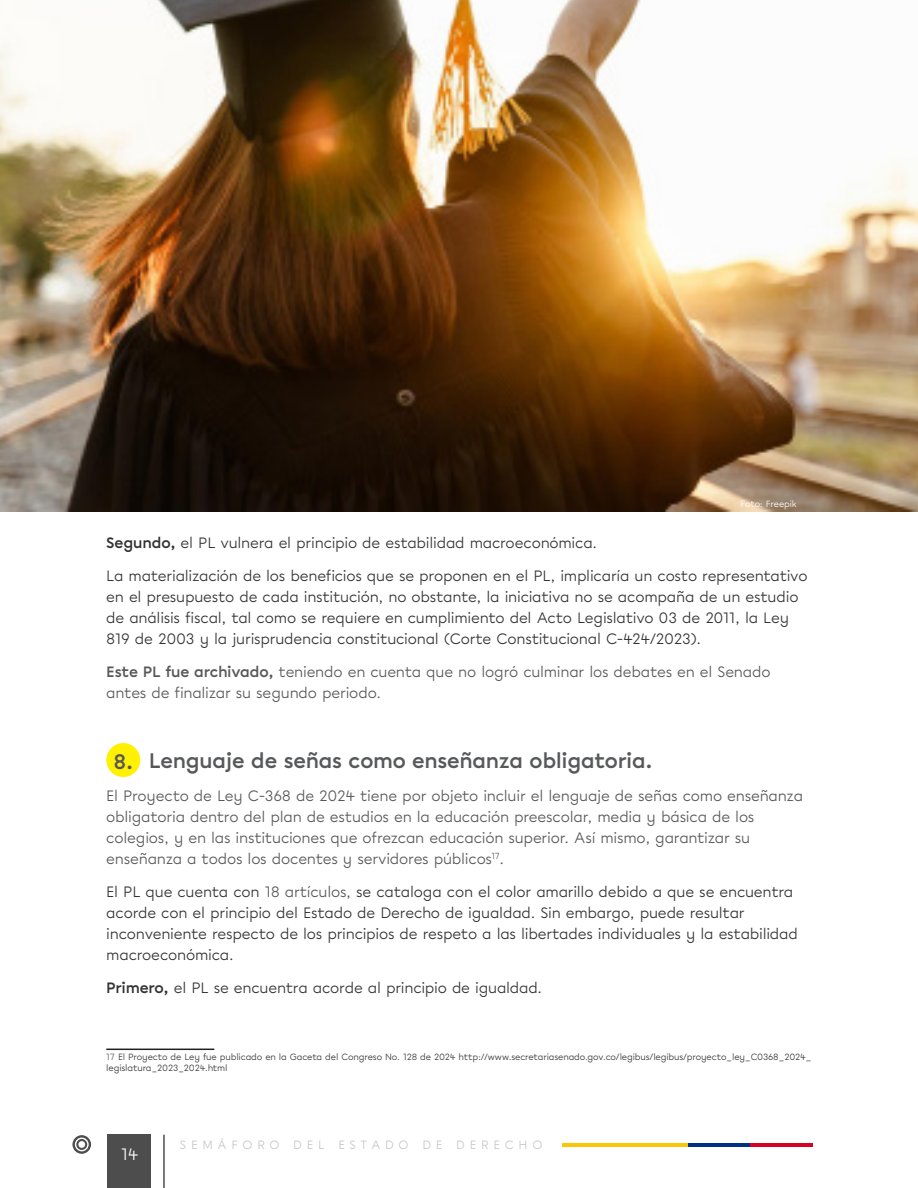
<style>
.page{position:relative;width:918px;height:1188px;background:#fff}
.page>*{position:absolute;margin:0;border:0;box-sizing:border-box;transform-origin:0 0}
.t1{font:700 21px "Chromatica";letter-spacing:-.015em;color:#57585a}
.t2{font:16.5px "Chromatica";color:#fff}
.t3{font:15px/21px "Chromatica";letter-spacing:-.015em;color:#333}
.t4{font:15px/21px "Chromatica";letter-spacing:-.015em;color:#57585a}
.t5{font:12px "Chromatica";letter-spacing:.4em;color:#c6c6c6}
.t6{font:9px/10.8px "Chromatica";letter-spacing:-.015em;color:#333}
.t7{font:9px "Chromatica";letter-spacing:-.02em;color:#fff}
.s1{font-weight:700}
.s2{color:#57585a}
</style>
<div class="page">
<svg style="left:163px;top:1135px;width:2px;height:53px"></svg>
<div style="left:107px;top:1135px;width:43px;height:53px;background:#4d4d4d"></div>
<hr style="left:563px;top:1143px;width:125px;height:4px;background:#fdc605">
<hr style="left:688px;top:1143px;width:62px;height:4px;background:#013187">
<hr style="left:750px;top:1143px;width:63px;height:4px;background:#d60225">
<svg style="left:72px;top:1135px;width:19px;height:19px"></svg>
<hr style="left:106px;top:1049px;width:108px;height:1px;background:#231f20">
<div style="left:106px;top:743px;width:34px;height:34px;background:#fff101;border-radius:50%"></div>
<img style="left:0;top:0;width:918px;height:512px">
<p class="t7" style="left:740px;top:499px;width:58px">Foto: Freepik</p>
<p class="t3" style="left:106px;top:532px;width:492px"><span class="s1">Segundo,</span> el PL vulnera el principio de estabilidad macroeconómica.</p>
<p class="t3" style="left:106px;top:565px;width:703px">La materialización de los beneficios que se proponen en el PL, implicaría un costo representativo en el presupuesto de cada institución, no obstante, la iniciativa no se acompaña de un estudio de análisis fiscal, tal como se requiere en cumplimiento del Acto Legislativo 03 de 2011, la Ley 819 de 2003 y la jurisprudencia constitucional (Corte Constitucional C-424/2023).</p>
<p class="t4" style="left:106px;top:661px;width:666px"><span class="s1">Este PL fue archivado,</span> teniendo en cuenta que no logró culminar los debates en el Senado antes de finalizar su segundo periodo.</p>
<p class="t1" style="left:149px;top:747px;width:505px">Lenguaje de señas como enseñanza obligatoria.</p>
<p class="t4" style="left:106px;top:786px;width:698px">El Proyecto de Ley C-368 de 2024 tiene por objeto incluir el lenguaje de señas como enseñanza obligatoria dentro del plan de estudios en la educación preescolar, media y básica de los colegios, y en las instituciones que ofrezcan educación superior. Así mismo, garantizar su enseñanza a todos los docentes y servidores públicos<sup>17</sup>.</p>
<p class="t3" style="left:106px;top:882px;width:693px">El PL que cuenta con <span class="s2">18 artículos,</span> se cataloga con el color amarillo debido a que se encuentra acorde con el principio del Estado de Derecho de igualdad. Sin embargo, puede resultar inconveniente respecto de los principios de respeto a las libertades individuales y la estabilidad macroeconómica.</p>
<p class="t3" style="left:106px;top:978px;width:437px"><span class="s1">Primero,</span> el PL se encuentra acorde al principio de igualdad.</p>
<p class="t1" style="left:113px;top:748px;width:21px">8.</p>
<p class="t6" style="left:106px;top:1052px;width:707px"><span class="s2">17</span> El Proyecto de Ley fue publicado en la Gaceta del Congreso No. 128 de 2024 http://www.secretariasenado.gov.co/legibus/legibus/proyecto_ley_C0368_2024_ legislatura_2023_2024.html</p>
<p class="t2" style="left:121px;top:1144px;width:19px">14</p>
<p class="t5" style="left:180px;top:1137px;width:364px">SEMÁFORO DEL ESTADO DE DERECHO</p>
</div>
